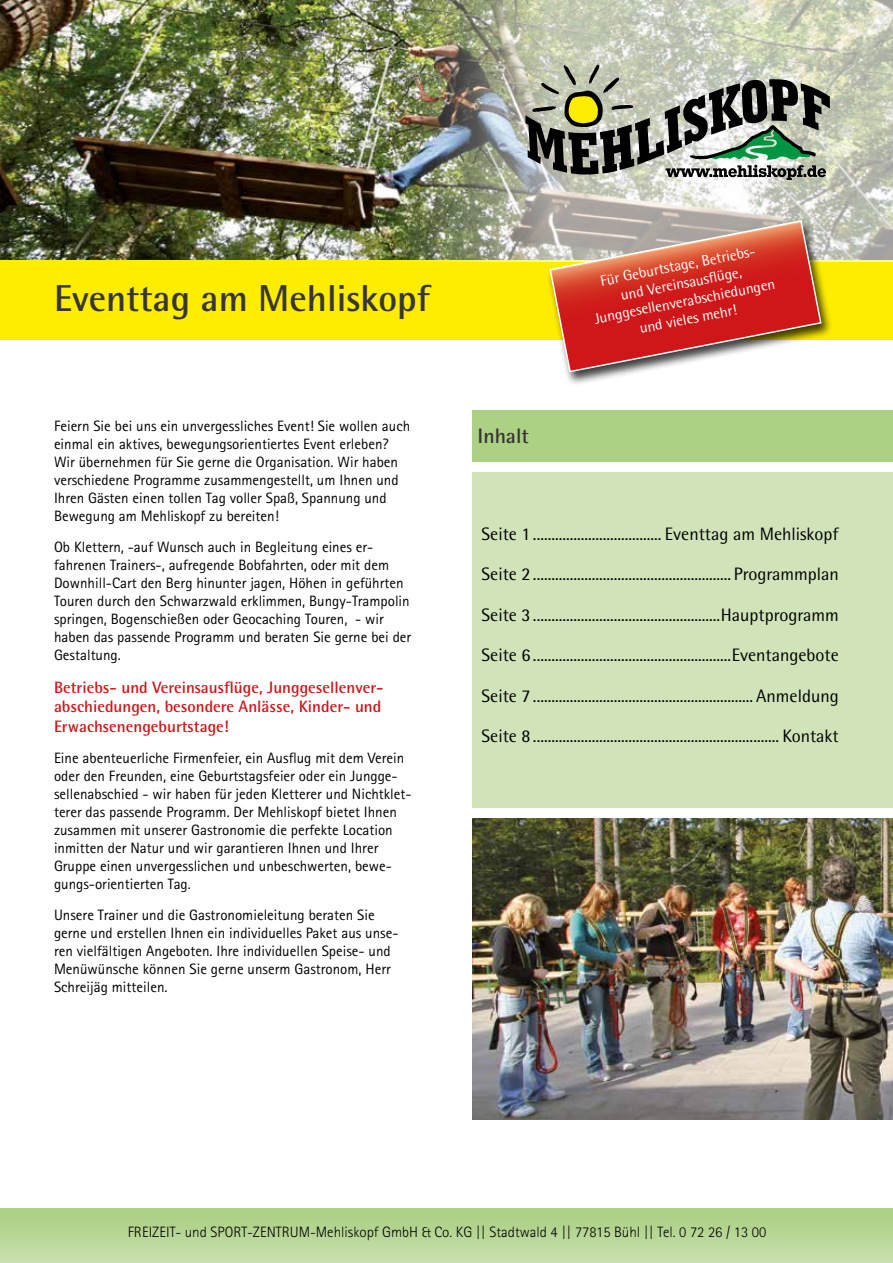
<style>
.page{position:relative;width:893px;height:1263px;background:#fff}
.page>*{position:absolute;margin:0;border:0;box-sizing:border-box;transform-origin:0 0}
.t1{font:700 37.5px "Rotis Semi Sans Std";color:#373636}
.t2{font:700 21px "Rotis Semi Sans Std";color:#373636}
.t3{font:18px "Rotis Semi Sans Std";color:#000}
.t4{font:700 16.5px/19.8px "Rotis Semi Sans Std";color:#cd1719}
.t5{font:15px/18px "Rotis Sans Serif Std";color:#000}
.t6{font:300 15px "Rotis Sans Serif Std";color:#000}
.t7{font:15px/18px "Rotis Semi Sans Std";color:#fff;text-align:center}
</style>
<div class="page">
<div style="left:0;top:1209px;width:893px;height:54px;background:linear-gradient(to bottom,#a9ce81,#c9dfae)"></div>
<img style="left:0;top:0;width:398px;height:260px">
<div style="left:472px;top:472px;width:421px;height:336px;background:#d0e3b9"></div>
<div style="left:472px;top:410px;width:421px;height:51px;background:#acd084"></div>
<div style="left:0;top:260px;width:893px;height:80px;background:#ffed00"></div>
<img style="left:398px;top:0;width:495px;height:261px">
<div style="left:545px;top:219px;width:288px;height:167px;background:#000;opacity:.75"></div>
<svg style="left:549px;top:219px;width:273px;height:154px;background:#ce6659"></svg>
<svg style="left:525px;top:64px;width:305px;height:116px;background:#8d9384"></svg>
<img style="left:472px;top:819px;width:421px;height:300px">
<h1 class="t1" style="left:54px;top:275px;width:378px">Eventtag am Mehliskopf</h1>
<p class="t5" style="left:54px;top:417px;width:358px">Feiern Sie bei uns ein unvergessliches Event! Sie wollen auch einmal ein aktives, bewegungsorientiertes Event erleben?<br>Wir übernehmen für Sie gerne die Organisation. Wir haben verschiedene Programme zusammengestellt, um Ihnen und Ihren Gästen einen tollen Tag voller Spaß, Spannung und Bewegung am Mehliskopf zu bereiten!</p>
<p class="t5" style="left:54px;top:538px;width:359px">Ob Klettern, -auf Wunsch auch in Begleitung eines er&shy;fahrenen Trainers-, aufregende Bobfahrten, oder mit dem Downhill-Cart den Berg hinunter jagen, Höhen in geführten Touren durch den Schwarzwald erklimmen, Bungy-Trampolin springen, Bogenschießen oder Geocaching Touren, - wir haben das passende Programm und beraten Sie gerne bei der Gestaltung.</p>
<p class="t4" style="left:54px;top:677px;width:331px">Betriebs- und Vereinsausflüge, Junggesellenver&shy;abschiedungen, besondere Anlässe, Kinder- und<br>Erwachsenengeburtstage!</p>
<p class="t5" style="left:54px;top:749px;width:359px">Eine abenteuerliche Firmenfeier, ein Ausflug mit dem Verein oder den Freunden, eine Geburtstagsfeier oder ein Jungge&shy;sellenabschied - wir haben für jeden Kletterer und Nichtklet&shy;terer das passende Programm. Der Mehliskopf bietet Ihnen zusammen mit unserer Gastronomie die perfekte Location inmitten der Natur und wir garantieren Ihnen und Ihrer Gruppe einen unvergesslichen und unbeschwerten, bewe&shy;gungs-orientierten Tag.</p>
<p class="t5" style="left:54px;top:906px;width:346px">Unsere Trainer und die Gastronomieleitung beraten Sie gerne und erstellen Ihnen ein individuelles Paket aus unse&shy;ren vielfältigen Angeboten. Ihre individuellen Speise- und Menüwünsche können Sie gerne unserm Gastronom, Herr Schreijäg mitteilen.</p>
<h2 class="t2" style="left:477px;top:423px;width:53px">Inhalt</h2>
<p class="t7" style="left:586px;top:274px;width:185px;rotate:-11deg">Für Geburtstage, Betriebs&shy;und Vereinsausfl üge,<br>Junggesellenverabschiedungen und vieles mehr!</p>
<p class="t3" style="left:482px;top:523px;width:359px">Seite 1 ................................... Eventtag am Mehliskopf</p>
<p class="t3" style="left:482px;top:563px;width:359px">Seite 2 ...................................................... Programmplan</p>
<p class="t3" style="left:482px;top:604px;width:359px">Seite 3 ...................................................Hauptprogramm</p>
<p class="t3" style="left:482px;top:644px;width:359px">Seite 6 ......................................................Eventangebote</p>
<p class="t3" style="left:482px;top:685px;width:359px">Seite 7 ............................................................ Anmeldung</p>
<p class="t3" style="left:482px;top:725px;width:359px">Seite 8 ................................................................... Kontakt</p>
<p class="t6" style="left:128px;top:1223px;width:640px">FREIZEIT- und SPORT-ZENTRUM-Mehliskopf GmbH &amp; Co. KG || Stadtwald 4 || 77815 Bühl || Tel. 0 72 26 / 13 00</p>
</div>
